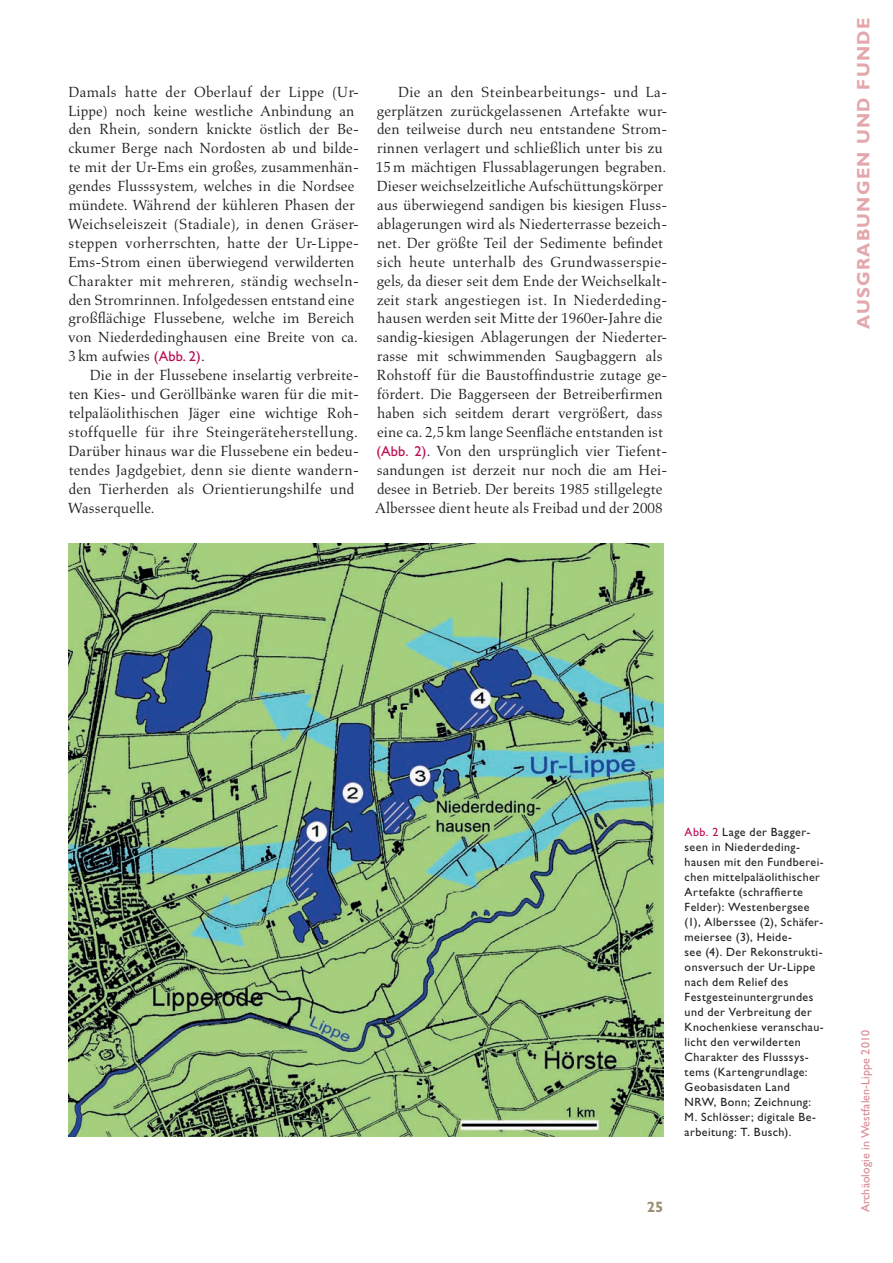
<style>
.page{position:relative;width:893px;height:1263px;background:#fff}
.page>*{position:absolute;margin:0;border:0;box-sizing:border-box;transform-origin:0 0}
.t1{font:18px "Gill Sans Std Bold 4";letter-spacing:.07em;color:#e3a7ac}
.t2{font:15px/18.9px "Aldus LT Std";letter-spacing:.005em;color:#231f20}
.t3{font:700 15px "Gill Sans Std";color:#9c8c6f}
.t4{font:12px/15px "Gill Sans Std";letter-spacing:.04em;color:#231f20}
.t5{font:12px "Gill Sans Std 4";letter-spacing:.01em;color:#d88a93}
.s1{font-family:"Gill Sans Std";font-size:14.4px;color:#ba0e51}
.s2{color:#ba0e51}
</style>
<div class="page">
<img style="left:68px;top:544px;width:595px;height:592px">
<p class="t2" style="left:68px;top:82px;width:293px">Damals hatte der Oberlauf der Lippe (Ur-Lippe) noch keine westliche Anbindung an den Rhein, sondern knickte östlich der Be&shy;ckumer Berge nach Nordosten ab und bilde&shy;te mit der Ur-Ems ein großes, zusammenhän&shy;gendes Flusssystem, welches in die Nordsee mündete. Während der kühleren Phasen der Weichseleiszeit (Stadiale), in denen Gräser&shy;steppen vorherrschten, hatte der Ur-Lippe-Ems-Strom einen überwiegend verwilderten Charakter mit mehreren, ständig wechseln&shy;den Stromrinnen. Infolgedessen entstand eine großflächige Flussebene, welche im Bereich von Niederdedinghausen eine Breite von ca.<br>3 km aufwies <span class="s1">(Abb. 2)</span>.</p>
<p class="t2" style="left:68px;top:366px;width:293px;text-indent:22px">Die in der Flussebene inselartig verbreite&shy;ten Kies- und Geröllbänke waren für die mit&shy;telpaläolithischen Jäger eine wichtige Roh&shy;stoffquelle für ihre Steingeräteherstellung.<br>Darüber hinaus war die Flussebene ein bedeu&shy;tendes Jagdgebiet, denn sie diente wandern&shy;den Tierherden als Orientierungshilfe und Wasserquelle.</p>
<p class="t2" style="left:375px;top:82px;width:294px;text-indent:23px">Die an den Steinbearbeitungs- und La&shy;gerplätzen zurückgelassenen Artefakte wur&shy;den teilweise durch neu entstandene Strom&shy;rinnen verlagert und schließlich unter bis zu 15m mächtigen Flussablagerungen begraben.<br>Dieser weichselzeitliche Aufschüttungskörper aus überwiegend sandigen bis kiesigen Fluss&shy;ablagerungen wird als Niederterrasse bezeich&shy;net. Der größte Teil der Sedimente befindet sich heute unterhalb des Grundwasserspie&shy;gels, da dieser seit dem Ende der Weichselkalt&shy;zeit stark angestiegen ist. In Niederdeding&shy;hausen werden seit Mitte der 1960er-Jahre die sandig-kiesigen Ablagerungen der Niederter&shy;rasse mit schwimmenden Saugbaggern als Rohstoff für die Baustoffindustrie zutage ge&shy;fördert. Die Baggerseen der Betreiberfirmen haben sich seitdem derart vergrößert, dass eine ca. 2,5 km lange Seenfläche entstanden ist <span class="s1">(Abb. 2)</span>. Von den ursprünglich vier Tiefent&shy;sandungen ist derzeit nur noch die am Hei&shy;desee in Betrieb. Der bereits 1985 stillgelegte Alberssee dient heute als Freibad und der 2008</p>
<p class="t1" style="left:853px;top:329px;width:312px;rotate:-90deg">AUSGRABUNGEN UND FUNDE</p>
<p class="t4" style="left:685px;top:825px;width:141px"><span class="s2">Abb. 2</span> Lage der Bagger&shy;seen in Niederdeding&shy;hausen mit den Fundberei&shy;chen mittelpaläolithischer<br>Artefakte (schraffierte<br>Felder): Westenbergsee (1), Alberssee (2), Schäfer&shy;meiersee (3), Heide-<br>see (4). Der Rekonstrukti&shy;onsversuch der Ur-Lippe nach dem Relief des<br>Festgesteinuntergrundes und der Verbreitung der<br>Knochenkiese veranschau&shy;licht den verwilderten<br>Charakter des Flusssys&shy;tems (Kartengrundlage:<br>Geobasisdaten Land<br>NRW, Bonn; Zeichnung:<br>M. Schlösser; digitale Be&shy;arbeitung: T. Busch).</p>
<p class="t3" style="left:647px;top:1198px;width:18px">25</p>
<p class="t5" style="left:859px;top:1212px;width:184px;rotate:-90deg">Archäologie in Westfalen-Lippe 2010</p>
</div>
